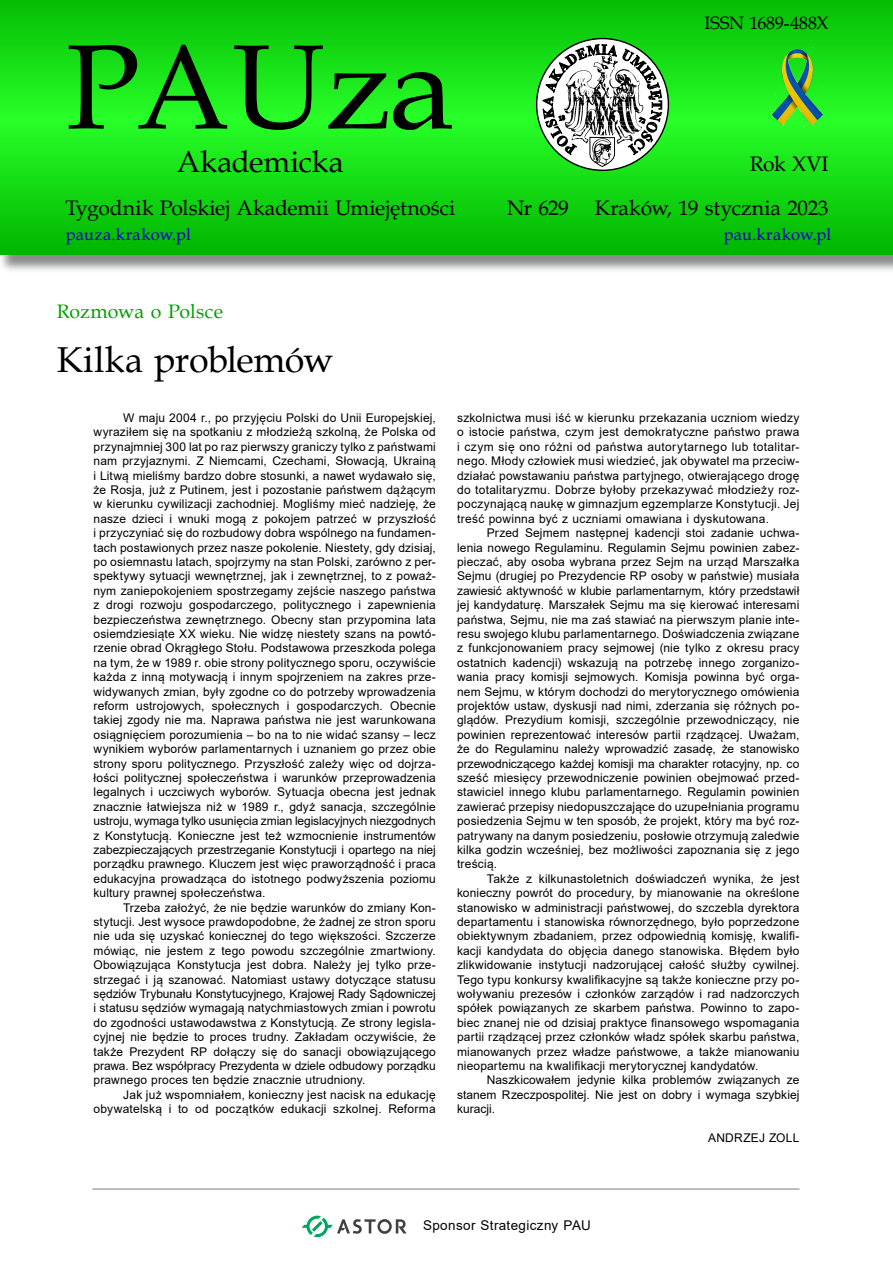
<style>
.page{position:relative;width:893px;height:1263px;background:#fff}
.page>*{position:absolute;margin:0;border:0;box-sizing:border-box;transform-origin:0 0}
.t1{font:120px "Book Antiqua";letter-spacing:-.01em;color:#000}
.t2{font:36px "Book Antiqua";letter-spacing:-.01em;color:#000}
.t3{font:30px "Book Antiqua";color:#000}
.t4{font:21px/44px "Book Antiqua";letter-spacing:-.005em;color:#000;text-align:right}
.t5{font:19.5px "Book Antiqua";color:#00a000}
.t6{font:18px "Book Antiqua";letter-spacing:-.005em;color:#000}
.t7{font:16.5px "Book Antiqua";letter-spacing:.015em;color:#0000c8}
.t8{font:13.5px "Arial";letter-spacing:.03em;color:#000}
.t9{font:12px/14.4px "Arial";letter-spacing:.015em;color:#000;text-align:justify}
</style>
<div class="page">
<div style="left:0;top:0;width:893px;height:273px;background:#636466;opacity:.75"></div>
<svg style="left:0;top:0;width:893px;height:255px;background:#14d914"></svg>
<svg style="left:537px;top:39px;width:131px;height:131px"></svg>
<svg style="left:542px;top:35px;width:120px;height:132px"></svg>
<img style="left:771px;top:48px;width:52px;height:79px">
<hr style="left:92px;top:1188px;width:707px;height:1px;background:#939598">
<svg style="left:302px;top:1215px;width:105px;height:22px"></svg>
<h1 class="t1" style="left:66px;top:4px;width:390px">PAUza</h1>
<h3 class="t3" style="left:177px;top:141px;width:169px">Akademicka</h3>
<h3 class="t4" style="left:66px;top:185px;width:391px">Tygodnik Polskiej Akademii Umiejętności</h3>
<h3 class="t4" style="left:507px;top:185px;width:63px">Nr 629</h3>
<h3 class="t6" style="left:704px;top:10px;width:126px">ISSN 1689-488X</h3>
<h3 class="t4" style="left:595px;top:141px;width:235px">Rok XVI<br>Kraków, 19 stycznia 2023</h3>
<h3 class="t7" style="left:66px;top:223px;width:127px">pauza.krakow.pl</h3>
<h3 class="t7" style="left:724px;top:223px;width:109px">pau.krakow.pl</h3>
<h3 class="t5" style="left:57px;top:297px;width:168px">Rozmowa o Polsce</h3>
<h2 class="t2" style="left:57px;top:335px;width:278px">Kilka problemów</h2>
<p class="t9" style="left:94px;top:410px;width:344px;text-indent:30px">W maju 2004 r., po przyjęciu Polski do Unii Europejskiej, wyraziłem się na spotkaniu z młodzieżą szkolną, że Polska od przynajmniej 300 lat po raz pierwszy graniczy tylko z państwami nam przyjaznymi. Z Niemcami, Czechami, Słowacją, Ukrainą i Litwą mieliśmy bardzo dobre stosunki, a nawet wydawało się, że Rosja, już z Putinem, jest i pozostanie państwem dążącym w kierunku cywilizacji zachodniej. Mogliśmy mieć nadzieję, że nasze dzieci i wnuki mogą z pokojem patrzeć w przyszłość i przyczyniać się do rozbudowy dobra wspólnego na fundamen&shy;tach postawionych przez nasze pokolenie. Niestety, gdy dzisiaj, po osiemnastu latach, spojrzymy na stan Polski, zarówno z per&shy;spektywy sytuacji wewnętrznej, jak i zewnętrznej, to z poważ&shy;nym zaniepokojeniem spostrzegamy zejście naszego państwa z drogi rozwoju gospodarczego, politycznego i zapewnienia bezpieczeństwa zewnętrznego. Obecny stan przypomina lata osiemdziesiąte XX wieku. Nie widzę niestety szans na powtó&shy;rzenie obrad Okrągłego Stołu. Podstawowa przeszkoda polega na tym, że w 1989 r. obie strony politycznego sporu, oczywiście każda z inną motywacją i innym spojrzeniem na zakres prze&shy;widywanych zmian, były zgodne co do potrzeby wprowadzenia reform ustrojowych, społecznych i gospodarczych. Obecnie takiej zgody nie ma. Naprawa państwa nie jest warunkowana osiągnięciem porozumienia – bo na to nie widać szansy – lecz wynikiem wyborów parlamentarnych i uznaniem go przez obie strony sporu politycznego. Przyszłość zależy więc od dojrza&shy;łości politycznej społeczeństwa i warunków przeprowadzenia legalnych i uczciwych wyborów. Sytuacja obecna jest jednak znacznie łatwiejsza niż w 1989 r., gdyż sanacja, szczególnie ustroju, wymaga tylko usunięcia zmian legislacyjnych niezgodnych z Konstytucją. Konieczne jest też wzmocnienie instrumentów zabezpieczających przestrzeganie Konstytucji i opartego na niej porządku prawnego. Kluczem jest więc praworządność i praca edukacyjna prowadząca do istotnego podwyższenia poziomu kultury prawnej społeczeństwa.</p>
<p class="t9" style="left:94px;top:900px;width:344px;text-indent:30px">Trzeba założyć, że nie będzie warunków do zmiany Kon&shy;stytucji. Jest wysoce prawdopodobne, że żadnej ze stron sporu nie uda się uzyskać koniecznej do tego większości. Szczerze mówiąc, nie jestem z tego powodu szczególnie zmartwiony.<br>Obowiązująca Konstytucja jest dobra. Należy jej tylko prze&shy;strzegać i ją szanować. Natomiast ustawy dotyczące statusu sędziów Trybunału Konstytucyjnego, Krajowej Rady Sądowniczej i statusu sędziów wymagają natychmiastowych zmian i powrotu do zgodności ustawodawstwa z Konstytucją. Ze strony legisla&shy;cyjnej nie będzie to proces trudny. Zakładam oczywiście, że także Prezydent RP dołączy się do sanacji obowiązującego prawa. Bez współpracy Prezydenta w dziele odbudowy porządku prawnego proces ten będzie znacznie utrudniony.</p>
<p class="t9" style="left:94px;top:1087px;width:344px;text-align:right">Jak już wspomniałem, konieczny jest nacisk na edukację obywatelską i to od początków edukacji szkolnej. Reforma</p>
<p class="t9" style="left:457px;top:410px;width:344px">szkolnictwa musi iść w kierunku przekazania uczniom wiedzy o istocie państwa, czym jest demokratyczne państwo prawa i czym się ono różni od państwa autorytarnego lub totalitar&shy;nego. Młody człowiek musi wiedzieć, jak obywatel ma przeciw&shy;działać powstawaniu państwa partyjnego, otwierającego drogę do totalitaryzmu. Dobrze byłoby przekazywać młodzieży roz&shy;poczynającą naukę w gimnazjum egzemplarze Konstytucji. Jej treść powinna być z uczniami omawiana i dyskutowana.</p>
<p class="t9" style="left:457px;top:526px;width:344px;text-indent:30px">Przed Sejmem następnej kadencji stoi zadanie uchwa&shy;lenia nowego Regulaminu. Regulamin Sejmu powinien zabez&shy;pieczać, aby osoba wybrana przez Sejm na urząd Marszałka Sejmu (drugiej po Prezydencie RP osoby w państwie) musiała zawiesić aktywność w klubie parlamentarnym, który przedstawił jej kandydaturę. Marszałek Sejmu ma się kierować interesami państwa, Sejmu, nie ma zaś stawiać na pierwszym planie inte&shy;resu swojego klubu parlamentarnego. Doświadczenia związane z funkcjonowaniem pracy sejmowej (nie tylko z okresu pracy ostatnich kadencji) wskazują na potrzebę innego zorganizo&shy;wania pracy komisji sejmowych. Komisja powinna być orga&shy;nem Sejmu, w którym dochodzi do merytorycznego omówienia projektów ustaw, dyskusji nad nimi, zderzania się różnych po&shy;glądów. Prezydium komisji, szczególnie przewodniczący, nie powinien reprezentować interesów partii rządzącej. Uważam, że do Regulaminu należy wprowadzić zasadę, że stanowisko przewodniczącego każdej komisji ma charakter rotacyjny, np. co sześć miesięcy przewodniczenie powinien obejmować przed&shy;stawiciel innego klubu parlamentarnego. Regulamin powinien zawierać przepisy niedopuszczające do uzupełniania programu posiedzenia Sejmu w ten sposób, że projekt, który ma być roz&shy;patrywany na danym posiedzeniu, posłowie otrzymują zaledwie kilka godzin wcześniej, bez możliwości zapoznania się z jego treścią.</p>
<p class="t9" style="left:457px;top:871px;width:344px;text-indent:30px">Także z kilkunastoletnich doświadczeń wynika, że jest konieczny powrót do procedury, by mianowanie na określone stanowisko w administracji państwowej, do szczebla dyrektora departamentu i stanowiska równorzędnego, było poprzedzone obiektywnym zbadaniem, przez odpowiednią komisję, kwalifi&shy;kacji kandydata do objęcia danego stanowiska. Błędem było zlikwidowanie instytucji nadzorującej całość służby cywilnej.<br>Tego typu konkursy kwalifikacyjne są także konieczne przy po&shy;woływaniu prezesów i członków zarządów i rad nadzorczych spółek powiązanych ze skarbem państwa. Powinno to zapo&shy;biec znanej nie od dzisiaj praktyce finansowego wspomagania partii rządzącej przez członków władz spółek skarbu państwa, mianowanych przez władze państwowe, a także mianowaniu nieopartemu na kwalifikacji merytorycznej kandydatów.</p>
<p class="t9" style="left:457px;top:1073px;width:344px;text-indent:30px">Naszkicowałem jedynie kilka problemów związanych ze stanem Rzeczpospolitej. Nie jest on dobry i wymaga szybkiej kuracji.</p>
<p class="t9" style="left:708px;top:1130px;width:93px">ANDRZEJ ZOLL</p>
<p class="t8" style="left:423px;top:1215px;width:169px">Sponsor Strategiczny PAU</p>
</div>
